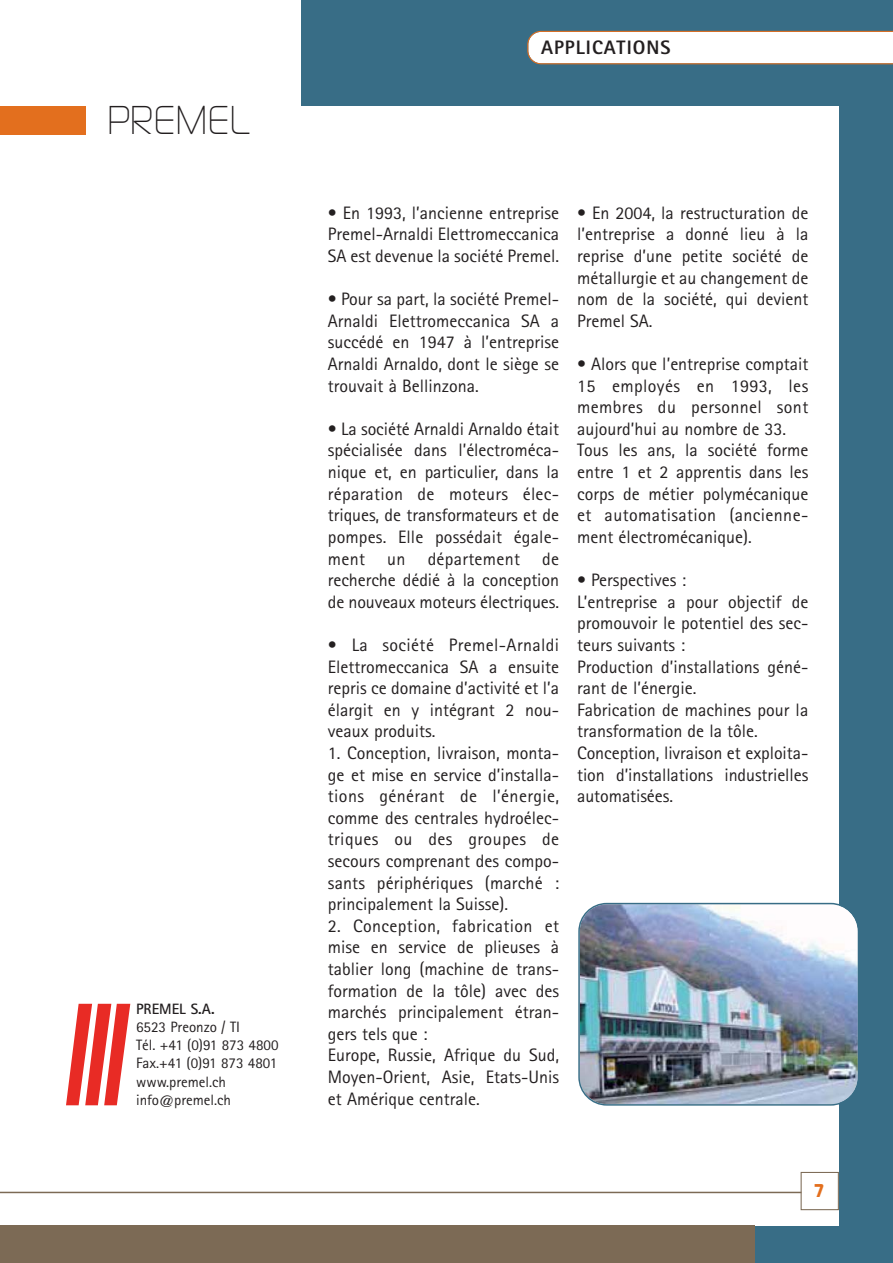
<style>
.page{position:relative;width:893px;height:1263px;background:#fff}
.page>*{position:absolute;margin:0;border:0;box-sizing:border-box;transform-origin:0 0}
.t1{font:300 39px "Digital";color:#231f20;scale:.95 1}
.t2{font:800 19.5px "Rotis Sans Serif";letter-spacing:.055em;color:#231f20}
.t3{font:18px/21.6px "Rotis Sans Serif";color:#231f20;text-align:justify}
.t4{font:700 18px "Digital";color:#e36f1e}
.t5{font:15px/18px "Rotis Sans Serif";color:#231f20}
.t6{font:700 15px "Rotis Sans Serif";color:#231f20}
</style>
<div class="page">
<div style="left:302px;top:0;width:591px;height:1263px;background:#386d86"></div>
<div style="left:291px;top:106px;width:548px;height:1120px;background:#fff"></div>
<div style="left:0;top:106px;width:85px;height:28px;background:#e36f1e"></div>
<svg style="left:66px;top:1004px;width:64px;height:101px"></svg>
<div style="left:0;top:1226px;width:754px;height:37px;background:#7c6a55"></div>
<div style="left:801px;top:1172px;width:38px;height:38px;border:1px solid #7c6a55"></div>
<svg style="left:527px;top:31px;width:366px;height:33px;background:#f9f4f1"></svg>
<hr style="left:0;top:1192px;width:801px;height:1px;background:#7c6a55">
<img style="left:578px;top:903px;width:280px;height:203px">
<h1 class="t1" style="left:107px;top:106px;width:151px">PREMEL</h1>
<p class="t6" style="left:136px;top:1004px;width:80px">PREMEL S.A.</p>
<p class="t5" style="left:136px;top:1020px;width:144px">6523 Preonzo / TI<br>Tél. +41 (0)91 873 4800<br>Fax.+41 (0)91 873 4801 www.premel.ch info@premel.ch</p>
<p class="t2" style="left:541px;top:41px;width:131px">APPLICATIONS</p>
<p class="t3" style="left:328px;top:204px;width:233px">• En 1993, l’ancienne entreprise Premel-Arnaldi Elettromeccanica SA est devenue la société Premel.</p>
<p class="t3" style="left:328px;top:290px;width:233px">• Pour sa part, la société Premel-Arnaldi Elettromeccanica SA a succédé en 1947 à l’entreprise Arnaldi Arnaldo, dont le siège se trouvait à Bellinzona.</p>
<p class="t3" style="left:328px;top:420px;width:233px">• La société Arnaldi Arnaldo était spécialisée dans l’électroméca&shy;nique et, en particulier, dans la réparation de moteurs élec&shy;triques, de transformateurs et de pompes. Elle possédait égale&shy;ment un département de recherche dédié à la conception de nouveaux moteurs électriques.</p>
<p class="t3" style="left:328px;top:636px;width:233px">• La société Premel-Arnaldi Elettromeccanica SA a ensuite repris ce domaine d’activité et l’a élargit en y intégrant 2 nou&shy;veaux produits.</p>
<p class="t3" style="left:328px;top:744px;width:233px">1. Conception, livraison, monta&shy;ge et mise en service d’installa&shy;tions générant de l’énergie, comme des centrales hydroélec&shy;triques ou des groupes de secours comprenant des compo&shy;sants périphériques (marché : principalement la Suisse).</p>
<p class="t3" style="left:328px;top:917px;width:233px;text-align:left">2. Conception, fabrication et mise en service de plieuses à tablier long (machine de trans&shy;formation de la tôle) avec des marchés principalement étran&shy;gers tels que :<br>Europe, Russie, Afrique du Sud,<br>Moyen-Orient, Asie, Etats-Unis et Amérique centrale.</p>
<p class="t3" style="left:577px;top:204px;width:233px">• En 2004, la restructuration de l’entreprise a donné lieu à la reprise d’une petite société de métallurgie et au changement de nom de la société, qui devient Premel SA.</p>
<p class="t3" style="left:577px;top:355px;width:233px;text-align:left">• Alors que l’entreprise comptait<br>15 employés en 1993, les membres du personnel sont aujourd’hui au nombre de 33.<br>Tous les ans, la société forme entre 1 et 2 apprentis dans les corps de métier polymécanique et automatisation (ancienne&shy;ment électromécanique).</p>
<p class="t3" style="left:577px;top:571px;width:233px;text-align:left">• Perspectives :<br>L’entreprise a pour objectif de promouvoir le potentiel des sec&shy;teurs suivants :<br>Production d’installations géné&shy;rant de l’énergie.<br>Fabrication de machines pour la transformation de la tôle.<br>Conception, livraison et exploita&shy;tion d’installations industrielles automatisées.</p>
<p class="t4" style="left:814px;top:1184px;width:12px">7</p>
</div>
